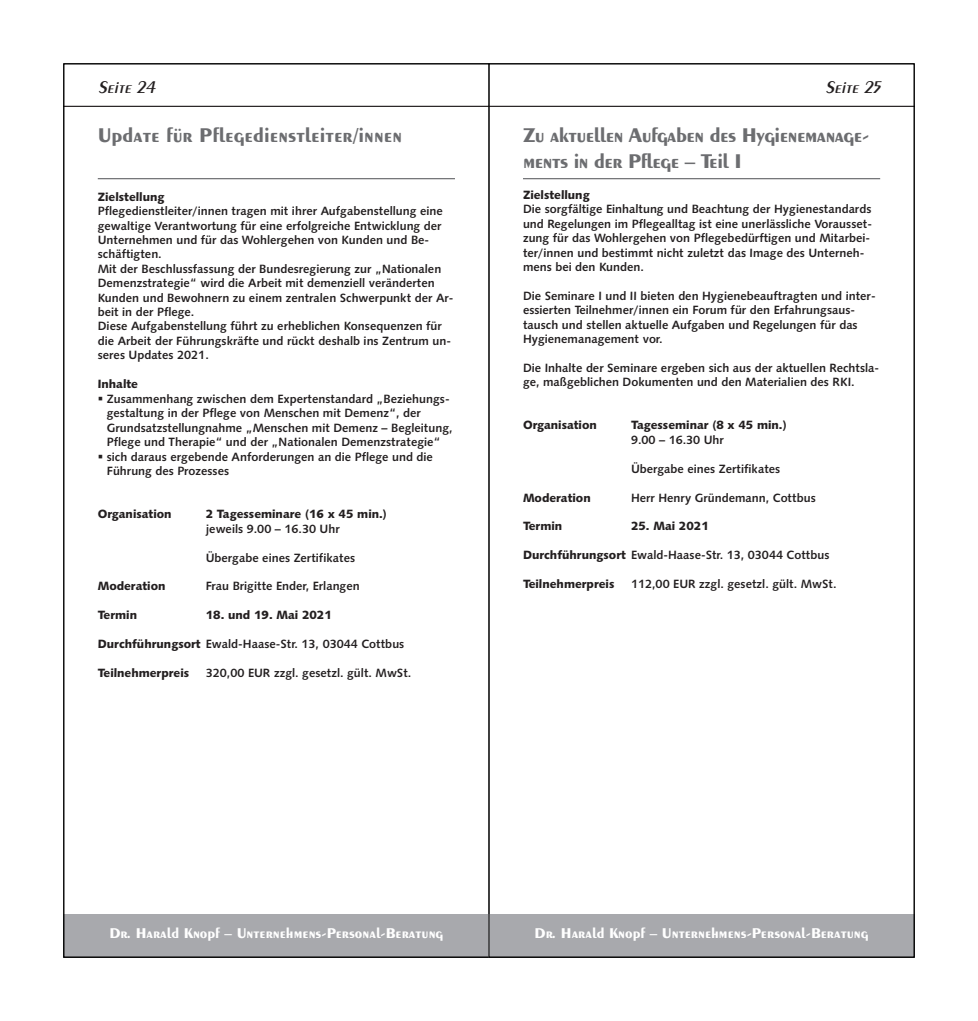
<style>
.page{position:relative;width:978px;height:1021px;background:#fff}
.page>*{position:absolute;margin:0;border:0;box-sizing:border-box;transform-origin:0 0}
.t1{font:700 21px/25.2px "Exotic 350 BT";letter-spacing:-.025em;color:#6c6d70}
.t2{font:700 21px "Exotic 350 BT";color:#6c6d70}
.t3{font:italic 600 18px "Exotic 350 BT";color:#231f20}
.t4{font:700 15px "Exotic 350 BT";color:#fff}
.t5{font:12px/14.4px "Humanist 531 BT Bold A";color:#231f20}
.t6{font:12px "Humanist 531 BT Black A";color:#231f20}
.s1{font-family:"Humanist 531 BT Black A"}
</style>
<div class="page">
<div style="left:64px;top:914px;width:425px;height:43px;background:#a8a9ad"></div>
<hr style="left:64px;top:106px;width:425px;height:1px;background:#231f20">
<hr style="left:98px;top:178px;width:357px;height:1px;background:#6c6d70">
<div style="left:489px;top:914px;width:425px;height:43px;background:#a8a9ad"></div>
<hr style="left:489px;top:106px;width:425px;height:1px;background:#231f20">
<hr style="left:523px;top:178px;width:357px;height:1px;background:#6c6d70">
<h2 class="t3" style="left:98px;top:81px;width:62px">Seite 24</h2>
<h1 class="t2" style="left:98px;top:128px;width:306px">Update für Pflegedienstleiter/innen</h1>
<p class="t6" style="left:98px;top:192px;width:68px">Zielstellung</p>
<p class="t5" style="left:98px;top:205px;width:357px">Pflegedienstleiter/innen tragen mit ihrer Aufgabenstellung eine gewaltige Verantwortung für eine erfolgreiche Entwicklung der Unternehmen und für das Wohlergehen von Kunden und Be&shy;schäftigten.<br>Mit der Beschlussfassung der Bundesregierung zur „Nationalen Demenzstrategie“ wird die Arbeit mit demenziell veränderten Kunden und Bewohnern zu einem zentralen Schwerpunkt der Ar&shy;beit in der Pflege.<br>Diese Aufgabenstellung führt zu erheblichen Konsequenzen für die Arbeit der Führungskräfte und rückt deshalb ins Zentrum un&shy;seres Updates 2021.</p>
<p class="t6" style="left:98px;top:379px;width:42px">Inhalte</p>
<p class="t5" style="left:107px;top:392px;width:347px;text-indent:-9px">▪ Zusammenhang zwischen dem Expertenstandard „Beziehungs&shy;gestaltung in der Pflege von Menschen mit Demenz“, der Grundsatzstellungnahme „Menschen mit Demenz – Begleitung, Pflege und Therapie“ und der „Nationalen Demenzstrategie“</p>
<p class="t5" style="left:107px;top:450px;width:328px;text-indent:-9px">▪ sich daraus ergebende Anforderungen an die Pflege und die<br>Führung des Prozesses</p>
<p class="t6" style="left:98px;top:509px;width:75px">Organisation</p>
<p class="t6" style="left:206px;top:509px;width:183px">2 Tagesseminare (16 x 45 min.)</p>
<p class="t5" style="left:206px;top:522px;width:135px">jeweils 9.00 – 16.30 Uhr</p>
<p class="t5" style="left:206px;top:551px;width:151px">Übergabe eines Zertifikates</p>
<p class="t6" style="left:98px;top:581px;width:69px">Moderation</p>
<p class="t5" style="left:206px;top:580px;width:155px">Frau Brigitte Ender, Erlangen</p>
<p class="t6" style="left:98px;top:610px;width:41px">Termin</p>
<p class="t6" style="left:206px;top:610px;width:128px">18. und 19. Mai 2021</p>
<p class="t5" style="left:98px;top:638px;width:308px"><span class="s1">Durchführungsort</span> Ewald-Haase-Str. 13, 03044 Cottbus</p>
<p class="t6" style="left:98px;top:668px;width:93px">Teilnehmerpreis</p>
<p class="t5" style="left:206px;top:667px;width:207px">320,00 EUR zzgl. gesetzl. gült. MwSt.</p>
<h2 class="t3" style="left:825px;top:81px;width:60px">Seite 25</h2>
<h1 class="t1" style="left:523px;top:124px;width:348px">Zu aktuellen Aufgaben des Hygienemanage&shy;ments in der Pflege – Teil I</h1>
<p class="t6" style="left:523px;top:190px;width:68px">Zielstellung</p>
<p class="t5" style="left:523px;top:203px;width:351px">Die sorgfältige Einhaltung und Beachtung der Hygienestandards und Regelungen im Pflegealltag ist eine unerlässliche Vorausset&shy;zung für das Wohlergehen von Pflegebedürftigen und Mitarbei&shy;ter/innen und bestimmt nicht zuletzt das Image des Unterneh&shy;mens bei den Kunden.</p>
<p class="t5" style="left:523px;top:289px;width:354px">Die Seminare I und II bieten den Hygienebeauftragten und inter&shy;essierten Teilnehmer/innen ein Forum für den Erfahrungsaus&shy;tausch und stellen aktuelle Aufgaben und Regelungen für das Hygienemanagement vor.</p>
<p class="t5" style="left:523px;top:361px;width:358px">Die Inhalte der Seminare ergeben sich aus der aktuellen Rechtsla&shy;ge, maßgeblichen Dokumenten und den Materialien des RKI.</p>
<p class="t6" style="left:523px;top:420px;width:75px">Organisation</p>
<p class="t6" style="left:631px;top:420px;width:157px">Tagesseminar (8 x 45 min.)</p>
<p class="t5" style="left:631px;top:433px;width:94px">9.00 – 16.30 Uhr</p>
<p class="t5" style="left:631px;top:462px;width:151px">Übergabe eines Zertifikates</p>
<p class="t6" style="left:523px;top:493px;width:69px">Moderation</p>
<p class="t5" style="left:631px;top:491px;width:186px">Herr Henry Gründemann, Cottbus</p>
<p class="t6" style="left:523px;top:521px;width:41px">Termin</p>
<p class="t6" style="left:631px;top:521px;width:79px">25. Mai 2021</p>
<p class="t5" style="left:523px;top:549px;width:308px"><span class="s1">Durchführungsort</span> Ewald-Haase-Str. 13, 03044 Cottbus</p>
<p class="t6" style="left:523px;top:579px;width:93px">Teilnehmerpreis</p>
<p class="t5" style="left:631px;top:578px;width:207px">112,00 EUR zzgl. gesetzl. gült. MwSt.</p>
<p class="t4" style="left:109px;top:927px;width:335px">Dr. Harald Knopf – Unternehmens-Personal-Beratung</p>
<p class="t4" style="left:535px;top:927px;width:335px">Dr. Harald Knopf – Unternehmens-Personal-Beratung</p>
</div>
